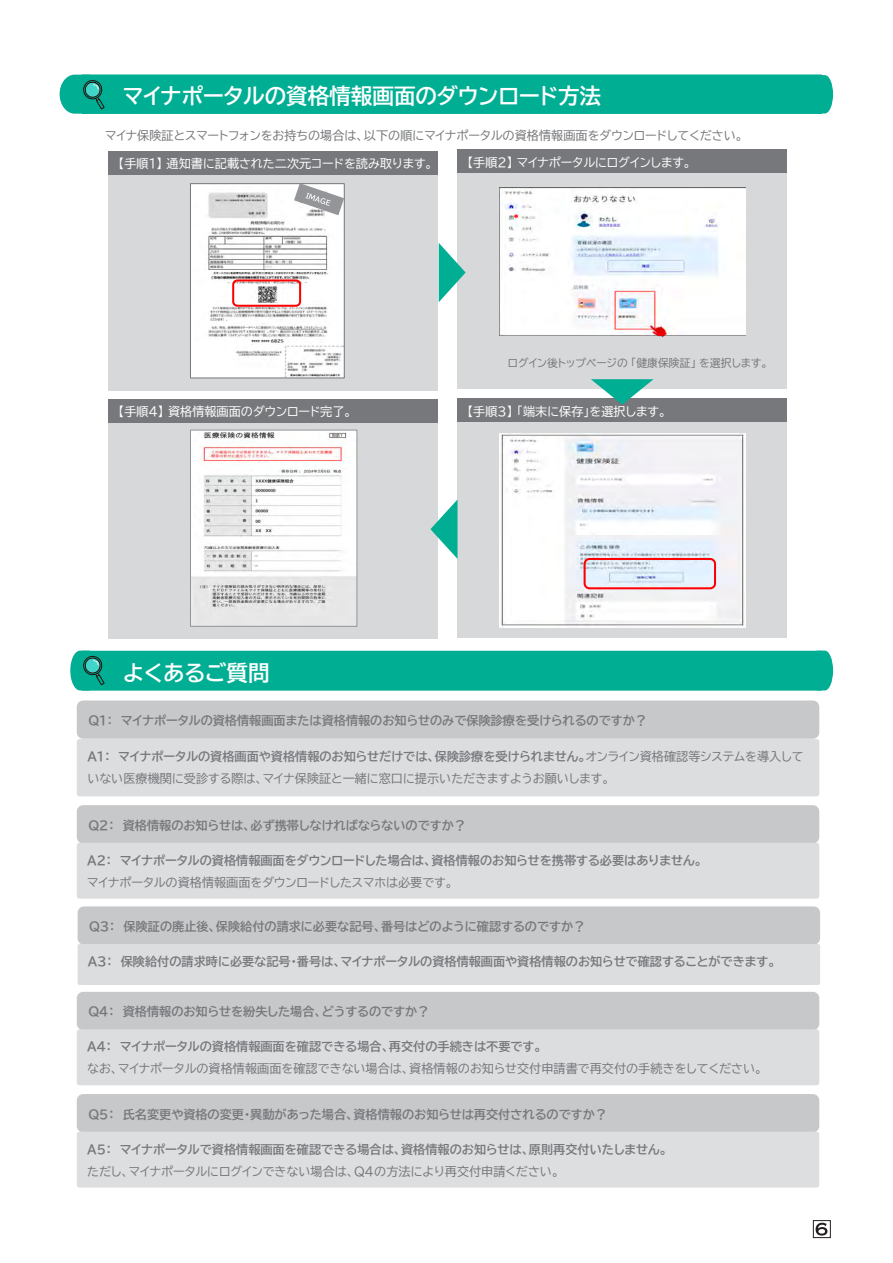
<style>
.page{position:relative;width:893px;height:1263px;background:#fff}
.page>*{position:absolute;margin:0;border:0;box-sizing:border-box;transform-origin:0 0}
.t1{font:21.6px "BIZ UDP Gothic Bold";color:#fff}
.t2{font:12.15px "BIZ UDP Gothic Bold";color:#76787b}
.t3{font:12.15px "BIZ UDP Gothic";color:#76787b}
.t4{font:12.15px "BIZ UDP Gothic";color:#fff}
.t5{font:10.8px "BIZ UDP Gothic";color:#76787b}
.s1{font-family:"BIZ UDP Gothic"}
</style>
<div class="page">
<div style="left:60px;top:74px;width:773px;height:40px;background:#00ae94"></div>
<div style="left:109px;top:175px;width:329px;height:215px;background:#d7d8d9"></div>
<img style="left:192px;top:185px;width:151px;height:191px">
<div style="left:190px;top:183px;width:155px;height:195px;border:1px solid #76787b"></div>
<div style="left:232px;top:279px;width:69px;height:28px;border:2px solid #f00;border-radius:4px"></div>
<div style="left:109px;top:151px;width:329px;height:24px;background:#76787b"></div>
<div style="left:457px;top:173px;width:330px;height:216px;background:#d7d8d9"></div>
<div style="left:457px;top:150px;width:330px;height:23px;background:#76787b"></div>
<img style="left:499px;top:187px;width:246px;height:150px">
<div style="left:457px;top:422px;width:330px;height:216px;background:#d7d8d9"></div>
<div style="left:457px;top:399px;width:330px;height:23px;background:#76787b"></div>
<img style="left:499px;top:433px;width:246px;height:103px">
<img style="left:499px;top:536px;width:246px;height:91px">
<div style="left:109px;top:423px;width:329px;height:215px;background:#d7d8d9"></div>
<div style="left:109px;top:399px;width:329px;height:24px;background:#76787b"></div>
<img style="left:192px;top:432px;width:163px;height:193px">
<div style="left:190px;top:430px;width:167px;height:197px;border:1px solid #939598"></div>
<svg style="left:439px;top:243px;width:27px;height:59px"></svg>
<svg style="left:591px;top:379px;width:62px;height:26px"></svg>
<svg style="left:430px;top:500px;width:27px;height:59px"></svg>
<div style="left:584px;top:558px;width:132px;height:31px;border:2px solid #f00;border-radius:5px"></div>
<div style="left:77px;top:700px;width:742px;height:39px;background:#c7c8ca;border-radius:6px"></div>
<div style="left:77px;top:739px;width:742px;height:57px;background:#dcdddf;border-radius:3px"></div>
<div style="left:70px;top:651px;width:763px;height:40px;background:#00ae94"></div>
<div style="left:77px;top:805px;width:742px;height:38px;background:#c7c8ca;border-radius:6px"></div>
<div style="left:77px;top:843px;width:742px;height:56px;background:#dcdddf;border-radius:3px"></div>
<div style="left:78px;top:906px;width:742px;height:39px;background:#c7c8ca;border-radius:6px"></div>
<div style="left:78px;top:944px;width:742px;height:41px;background:#dcdddf;border-radius:2px"></div>
<div style="left:77px;top:992px;width:742px;height:38px;background:#c7c8ca;border-radius:6px"></div>
<div style="left:77px;top:1029px;width:742px;height:56px;background:#dcdddf;border-radius:3px"></div>
<div style="left:77px;top:1094px;width:742px;height:38px;background:#c7c8ca;border-radius:6px"></div>
<div style="left:77px;top:1132px;width:742px;height:55px;background:#dcdddf;border-radius:3px"></div>
<svg style="left:294px;top:183px;width:50px;height:32px"></svg>
<svg style="left:815px;top:1222px;width:13px;height:14px"></svg>
<div style="left:813px;top:1220px;width:18px;height:18px;border:1px solid #231f20"></div>
<svg style="left:816px;top:1223px;width:11px;height:12px"></svg>
<h1 class="t1" style="left:123px;top:85px;width:479px">マイナポータルの資格情報画面のダウンロード方法</h1>
<p class="t3" style="left:105px;top:129px;width:639px">マイナ保険証とスマートフォンをお持ちの場合は、以下の順にマイナポータルの資格情報画面をダウンロードしてください。</p>
<p class="t4" style="left:467px;top:156px;width:226px">【手順２】マイナポータルにログインします。</p>
<p class="t4" style="left:118px;top:158px;width:316px">【手順１】通知書に記載された二次元コードを読み取ります。</p>
<p class="t4" style="left:118px;top:406px;width:235px">【手順4】資格情報画面のダウンロード完了。</p>
<p class="t5" style="left:508px;top:358px;width:262px">ログイン後トップページの「健康保険証」を選択します。</p>
<p class="t4" style="left:467px;top:405px;width:201px">【手順3】「端末に保存」を選択します。</p>
<h1 class="t1" style="left:123px;top:662px;width:148px">よくあるご質問</h1>
<p class="t2" style="left:88px;top:714px;width:26px">Q１：</p>
<p class="t2" style="left:121px;top:714px;width:527px">マイナポータルの資格情報画面または資格情報のお知らせのみで保険診療を受けられるのですか?</p>
<p class="t2" style="left:119px;top:750px;width:686px">マイナポータルの資格画面や資格情報のお知らせだけでは、保険診療を受けられません。<span class="s1">オンライン資格確認等システムを導入して</span></p>
<p class="t2" style="left:87px;top:750px;width:25px">A１：</p>
<p class="t3" style="left:87px;top:772px;width:524px">いない医療機関に受診する際は、マイナ保険証と一緒に窓口に提示いただきますようお願いします。</p>
<p class="t2" style="left:88px;top:819px;width:28px">Q２：</p>
<p class="t2" style="left:123px;top:819px;width:345px">資格情報のお知らせは、必ず携帯しなければならないのですか?</p>
<p class="t2" style="left:120px;top:854px;width:583px">マイナポータルの資格情報画面をダウンロードした場合は、資格情報のお知らせを携帯する必要はありません。</p>
<p class="t2" style="left:87px;top:854px;width:26px">A２：</p>
<p class="t3" style="left:87px;top:876px;width:367px">マイナポータルの資格情報画面をダウンロードしたスマホは必要です。</p>
<p class="t2" style="left:124px;top:920px;width:463px">保険証の廃止後、保険給付の請求に必要な記号、番号はどのように確認するのですか?</p>
<p class="t2" style="left:89px;top:920px;width:28px">Q３：</p>
<p class="t2" style="left:88px;top:955px;width:26px">A３：</p>
<p class="t2" style="left:121px;top:955px;width:656px">保険給付の請求時に必要な記号・番号は、マイナポータルの資格情報画面や資格情報のお知らせで確認することができます。</p>
<p class="t2" style="left:88px;top:1006px;width:28px">Q4：</p>
<p class="t2" style="left:123px;top:1006px;width:308px">資格情報のお知らせを紛失した場合、どうするのですか?</p>
<p class="t2" style="left:120px;top:1041px;width:423px">マイナポータルの資格情報画面を確認できる場合、再交付の手続きは不要です。</p>
<p class="t2" style="left:87px;top:1041px;width:26px">A4：</p>
<p class="t3" style="left:87px;top:1062px;width:677px">なお、マイナポータルの資格情報画面を確認できない場合は、資格情報のお知らせ交付申請書で再交付の手続きをしてください。</p>
<p class="t2" style="left:123px;top:1108px;width:486px">氏名変更や資格の変更・異動があった場合、資格情報のお知らせは再交付されるのですか?</p>
<p class="t2" style="left:88px;top:1108px;width:28px">Q５：</p>
<p class="t2" style="left:120px;top:1143px;width:548px">マイナポータルで資格情報画面を確認できる場合は、資格情報のお知らせは、原則再交付いたしません。</p>
<p class="t2" style="left:87px;top:1143px;width:26px">A５：</p>
<p class="t3" style="left:87px;top:1165px;width:474px">ただし、マイナポータルにログインできない場合は、Q4の方法により再交付申請ください。</p>
</div>
